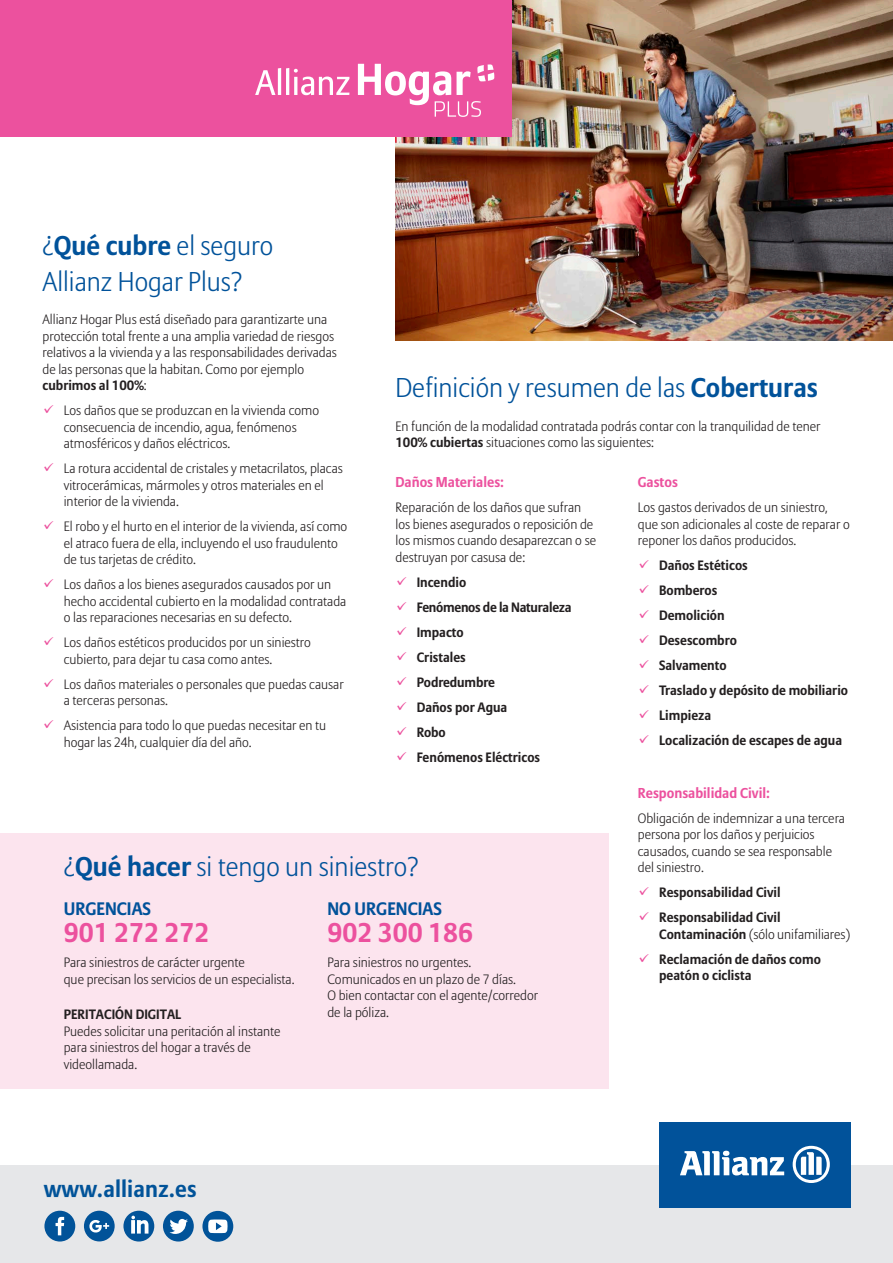
<style>
.page{position:relative;width:893px;height:1263px;background:#fff}
.page>*{position:absolute;margin:0;border:0;box-sizing:border-box;transform-origin:0 0}
.Titulo_1{font:300 27px/36px "Allianz Sans";color:#01529a}
.Titulo_1-2{font:700 27px "Allianz Sans";color:#ec519e}
.t1{font:700 23.1px "Allianz Sans";letter-spacing:.005em;color:#015399}
.Titulo_1-3{font:700 18px "Allianz Sans";color:#01529a}
.Titulo_3{font:700 14.25px "Allianz Sans";color:#ec519e}
.Texto_folleto{font:300 13.5px/16.5px "Allianz Sans";color:#231f20}
.Titulo_1-4{font:700 13.5px/16.5px "Allianz Sans";color:#231f20}
.Titulo_1-5{font:700 13.5px "Allianz Sans";letter-spacing:-.02em;color:#231f20}
.s1{font-weight:700}
.s2{font-weight:700;color:#ec519e}
.s3{color:#ec519e}
.s4{color:#fff}
.s5{font-weight:300}
</style>
<div class="page">
<img style="left:395px;top:0;width:498px;height:341px">
<div style="left:0;top:0;width:511px;height:136px;background:#ec519e"></div>
<svg style="left:255px;top:68px;width:94px;height:27px"></svg>
<svg style="left:358px;top:64px;width:136px;height:53px"></svg>
<div style="left:0;top:833px;width:608px;height:256px;background:#fce4ee"></div>
<div style="left:0;top:1165px;width:893px;height:98px;background:#e6e7e9"></div>
<div style="left:659px;top:1123px;width:191px;height:85px;background:#01529a"></div>
<svg style="left:680px;top:1151px;width:104px;height:24px"></svg>
<svg style="left:793px;top:1146px;width:37px;height:37px"></svg>
<svg style="left:44px;top:1211px;width:31px;height:30px"></svg>
<svg style="left:84px;top:1211px;width:31px;height:30px"></svg>
<svg style="left:123px;top:1211px;width:31px;height:30px"></svg>
<svg style="left:163px;top:1211px;width:31px;height:30px"></svg>
<svg style="left:202px;top:1211px;width:31px;height:31px"></svg>
<p class="Titulo_1" style="left:43px;top:227px;width:232px">¿<span class="s1">Qué cubre</span> el seguro<br>Allianz Hogar Plus?</p>
<p class="Texto_folleto" style="left:43px;top:311px;width:296px">Allianz Hogar Plus está diseñado para garantizarte una protección total frente a una amplia variedad de riesgos relativos a la vivienda y a las responsabilidades derivadas de las personas que la habitan. Como por ejemplo <span class="s1">cubrimos al 100%</span>:</p>
<p class="Texto_folleto" style="left:64px;top:402px;width:257px;text-indent:-21px"><span class="s2">✓</span> Los daños que se produzcan en la vivienda como consecuencia de incendio, agua, fenómenos atmosféricos y daños eléctricos.</p>
<p class="Texto_folleto" style="left:64px;top:460px;width:281px;text-indent:-21px"><span class="s2">✓</span> La rotura accidental de cristales y metacrilatos, placas vitrocerámicas, mármoles y otros materiales en el interior de la vivienda.</p>
<p class="Texto_folleto" style="left:64px;top:518px;width:285px;text-indent:-21px"><span class="s2">✓</span> El robo y el hurto en el interior de la vivienda, así como el atraco fuera de ella, incluyendo el uso fraudulento de tus tarjetas de crédito.</p>
<p class="Texto_folleto" style="left:64px;top:576px;width:284px;text-indent:-21px"><span class="s2">✓</span> Los daños a los bienes asegurados causados por un hecho accidental cubierto en la modalidad contratada o las reparaciones necesarias en su defecto.</p>
<p class="Texto_folleto" style="left:64px;top:634px;width:249px;text-indent:-21px"><span class="s2">✓</span> Los daños estéticos producidos por un siniestro cubierto, para dejar tu casa como antes.</p>
<p class="Texto_folleto" style="left:64px;top:676px;width:281px;text-indent:-21px"><span class="s2">✓</span> Los daños materiales o personales que puedas causar a terceras personas.</p>
<p class="Texto_folleto" style="left:64px;top:717px;width:264px;text-indent:-21px"><span class="s2">✓</span> Asistencia para todo lo que puedas necesitar en tu hogar las 24h, cualquier día del año.</p>
<p class="Titulo_1" style="left:395px;top:369px;width:424px">Definición y resumen de las <span class="s1">Coberturas</span></p>
<p class="Texto_folleto" style="left:395px;top:417px;width:427px">En función de la modalidad contratada podrás contar con la tranquilidad de tener<br><span class="s1">100% cubiertas</span> situaciones como las siguientes:</p>
<p class="Titulo_3" style="left:395px;top:474px;width:110px">Daños Materiales:</p>
<p class="Texto_folleto" style="left:395px;top:499px;width:202px">Reparación de los daños que sufran los bienes asegurados o reposición de los mismos cuando desaparezcan o se destruyan por casusa de:</p>
<p class="Titulo_1-4" style="left:395px;top:574px;width:72px"><span class="s3">✓</span> Incendio</p>
<p class="Titulo_1-5" style="left:395px;top:599px;width:178px"><span class="s3">✓</span> Fenómenos de la Naturaleza</p>
<p class="Titulo_1-4" style="left:395px;top:624px;width:70px"><span class="s3">✓</span> Impacto</p>
<p class="Titulo_1-4" style="left:395px;top:649px;width:72px"><span class="s3">✓</span> Cristales</p>
<p class="Titulo_1-4" style="left:395px;top:674px;width:101px"><span class="s3">✓</span> Podredumbre</p>
<p class="Titulo_1-4" style="left:395px;top:699px;width:113px"><span class="s3">✓</span> Daños por Agua</p>
<p class="Titulo_1-4" style="left:395px;top:724px;width:52px"><span class="s3">✓</span> Robo</p>
<p class="Titulo_1-4" style="left:395px;top:749px;width:146px"><span class="s3">✓</span> Fenómenos Eléctricos</p>
<p class="Titulo_3" style="left:638px;top:474px;width:46px">Gastos<span class="s4">:</span></p>
<p class="Texto_folleto" style="left:638px;top:499px;width:213px">Los gastos derivados de un siniestro, que son adicionales al coste de reparar o reponer los daños producidos.</p>
<p class="Titulo_1-4" style="left:638px;top:557px;width:112px"><span class="s3">✓</span> Daños Estéticos</p>
<p class="Titulo_1-4" style="left:638px;top:582px;width:81px"><span class="s3">✓</span> Bomberos</p>
<p class="Titulo_1-4" style="left:638px;top:607px;width:88px"><span class="s3">✓</span> Demolición</p>
<p class="Titulo_1-4" style="left:638px;top:632px;width:101px"><span class="s3">✓</span> Desescombro</p>
<p class="Titulo_1-4" style="left:638px;top:657px;width:90px"><span class="s3">✓</span> Salvamento</p>
<p class="Titulo_1-4" style="left:638px;top:682px;width:212px"><span class="s3">✓</span> Traslado y depósito de mobiliario</p>
<p class="Titulo_1-4" style="left:638px;top:707px;width:75px"><span class="s3">✓</span> Limpieza</p>
<p class="Titulo_1-4" style="left:638px;top:732px;width:206px"><span class="s3">✓</span> Localización de escapes de agua</p>
<p class="Titulo_3" style="left:638px;top:784px;width:134px">Responsabilidad Civil:</p>
<p class="Texto_folleto" style="left:638px;top:809px;width:209px">Obligación de indemnizar a una tercera persona por los daños y perjuicios causados, cuando se sea responsable del siniestro.</p>
<p class="Titulo_1-4" style="left:638px;top:884px;width:144px"><span class="s3">✓</span> Responsabilidad Civil</p>
<p class="Titulo_1-4" style="left:659px;top:909px;width:193px;text-indent:-21px"><span class="s3">✓</span> Responsabilidad Civil<br>Contaminación <span class="s5">(sólo unifamiliares)</span></p>
<p class="Titulo_1-4" style="left:659px;top:950px;width:163px;text-indent:-21px"><span class="s3">✓</span> Reclamación de daños como peatón o ciclista</p>
<p class="Titulo_1" style="left:64px;top:848px;width:356px">¿<span class="s1">Qué hacer</span> si tengo un siniestro?</p>
<p class="Titulo_1-3" style="left:64px;top:898px;width:89px">URGENCIAS</p>
<p class="Titulo_1-2" style="left:64px;top:916px;width:147px">901 272 272</p>
<p class="Texto_folleto" style="left:64px;top:954px;width:232px">Para siniestros de carácter urgente<br>que precisan los servicios de un especialista.</p>
<p class="Titulo_1-3" style="left:327px;top:898px;width:116px">NO URGENCIAS</p>
<p class="Titulo_1-2" style="left:327px;top:916px;width:147px">902 300 186</p>
<p class="Texto_folleto" style="left:327px;top:954px;width:212px">Para siniestros no urgentes.<br>Comunicados en un plazo de 7 días.<br>O bien contactar con el agente/corredor de la póliza.</p>
<p class="Titulo_1-4" style="left:64px;top:1006px;width:119px">PERITACIÓN DIGITAL</p>
<p class="Texto_folleto" style="left:64px;top:1022px;width:218px">Puedes solicitar una peritación al instante para siniestros del hogar a través de videollamada.</p>
<p class="t1" style="left:44px;top:1174px;width:154px">www.allianz.es</p>
</div>
